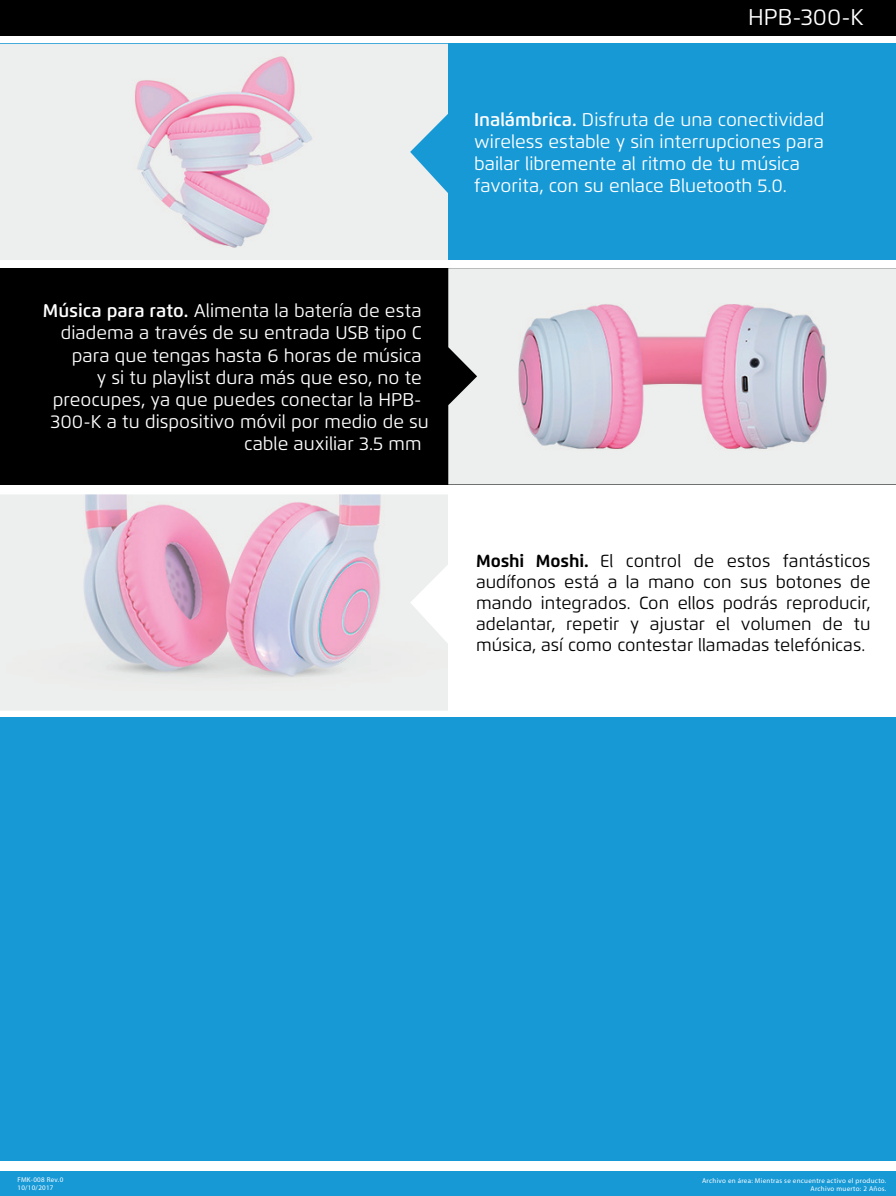
<style>
.page{position:relative;width:896px;height:1196px;background:#fff}
.page>*{position:absolute;margin:0;border:0;box-sizing:border-box;transform-origin:0 0}
.t1{font:22.75px "Flexo";color:#fff}
.t2{font:18.38px/22.1px "Flexo";color:#fff}
.t3{font:17.5px/21px "Flexo";color:#000001;text-align:justify}
.t4{font:7px/7.9px "Myriad Pro";letter-spacing:.04em;color:#fff;text-align:right}
.s1{font-weight:600}
.s2{font-weight:700}
</style>
<div class="page">
<div style="left:0;top:268px;width:895px;height:216px;background:#000001"></div>
<div style="left:0;top:44px;width:896px;height:216px;background:#1799d6"></div>
<div style="left:0;top:718px;width:896px;height:477px;background:#1799d6"></div>
<img style="left:0;top:44px;width:448px;height:216px">
<img style="left:0;top:494px;width:448px;height:216px">
<img style="left:448px;top:268px;width:448px;height:216px">
<div style="left:0;top:0;width:896px;height:35px;background:#000001"></div>
<div style="left:0;top:1160px;width:896px;height:10px;background:#fff"></div>
<p class="t2" style="left:43px;top:300px;width:380px"><span class="s1">Música para rato.</span> Alimenta la batería de esta</p>
<p class="t2" style="left:61px;top:322px;width:362px">diadema a través de su entrada USB tipo C</p>
<p class="t2" style="left:72px;top:344px;width:352px">para que tengas hasta 6 horas de música</p>
<p class="t2" style="left:97px;top:366px;width:326px">y si tu playlist dura más que eso, no te</p>
<p class="t2" style="left:53px;top:388px;width:370px">preocupes, ya que puedes conectar la HPB-</p>
<p class="t2" style="left:50px;top:410px;width:380px">300-K a tu dispositivo móvil por medio de su</p>
<p class="t2" style="left:244px;top:432px;width:179px">cable auxiliar 3.5 mm</p>
<p class="t1" style="left:748px;top:3px;width:117px">HPB-300-K</p>
<p class="t2" style="left:474px;top:109px;width:352px"><span class="s1">Inalámbrica.</span> Disfruta de una conectividad wireless estable y sin interrupciones para bailar libremente al ritmo de tu música favorita, con su enlace Bluetooth 5.0.</p>
<p class="t3" style="left:476px;top:550px;width:396px"><span class="s2">Moshi Moshi.</span> El control de estos fantásticos audífonos está a la mano con sus botones de mando integrados. Con ellos podrás reproducir, adelantar, repetir y ajustar el volumen de tu música, así como contestar llamadas telefónicas.</p>
<p class="t4" style="left:18px;top:1175px;width:47px;text-align:left">FMK-008 Rev.0<br>10/10/2017</p>
<p class="t4" style="left:702px;top:1176px;width:186px">Archivo en área: Mientras se encuentre activo el producto.<br>Archivo muerto: 2 Años.</p>
</div>
